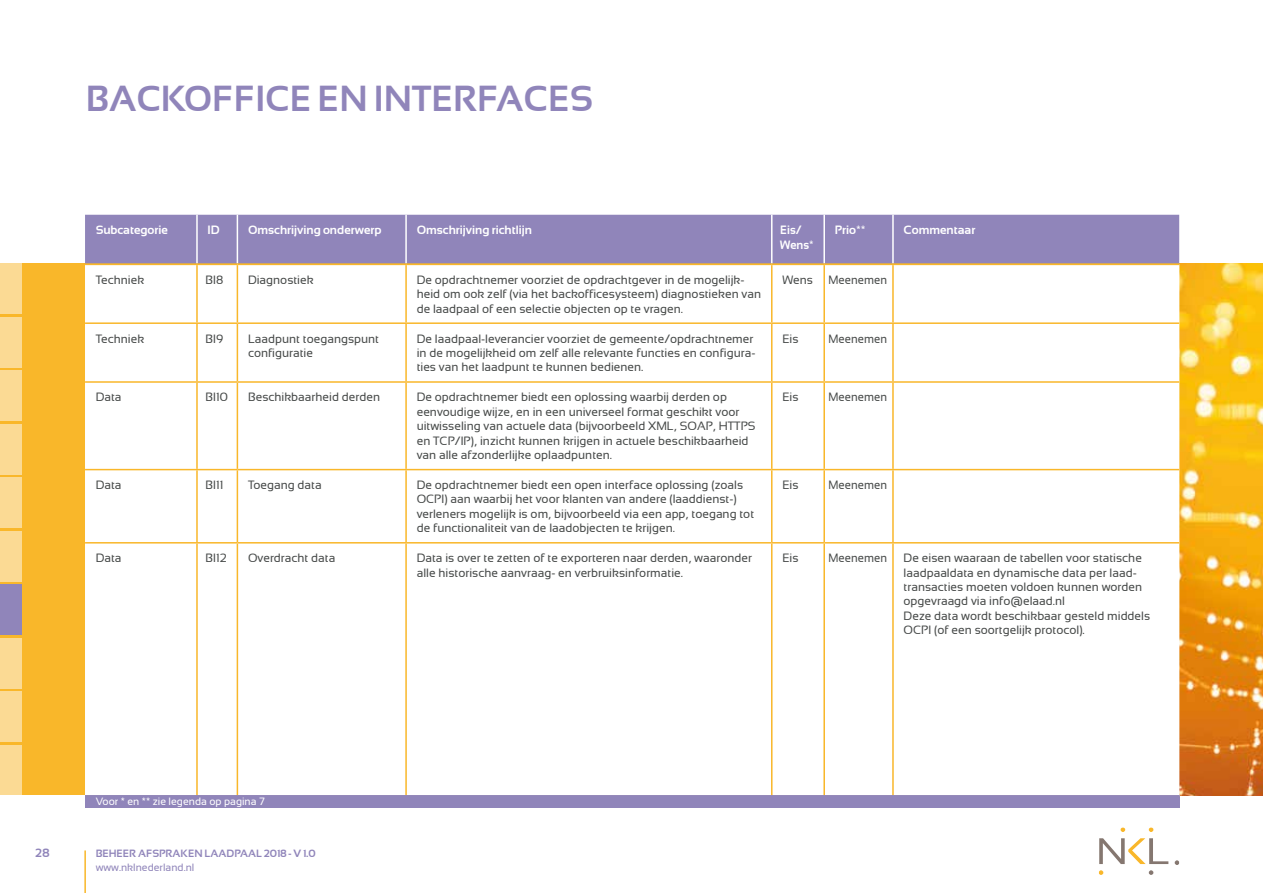
<style>
.page{position:relative;width:1263px;height:893px;background:#fff}
.page>*{position:absolute;margin:0;border:0;box-sizing:border-box;transform-origin:0 0}
.t1{font:700 36px "Sansation";color:#9085ba}
.t2{font:12px/14.4px "Sansation";color:#474a49}
.t3{font:700 12px "Sansation";color:#fff}
.t4{font:12px "Sansation";color:#474a49;scale:.95 1}
.t5{font:700 12px/14.4px "Sansation";color:#fff;scale:.95 1}
.t6{font:700 12px "Sansation";color:#9085ba}
.t7{font:700 10.5px "Sansation";color:#9085ba}
.t8{font:10.5px "Sansation";color:#fff}
.t9{font:10.5px "Sansation";color:#9085ba}
</style>
<div class="page">
<div style="left:0;top:264px;width:1263px;height:531px;background:#f9b72a"></div>
<svg style="left:1099px;top:838px;width:69px;height:26px"></svg>
<svg style="left:1175px;top:860px;width:4px;height:5px"></svg>
<svg style="left:1149px;top:870px;width:4px;height:5px"></svg>
<svg style="left:1149px;top:827px;width:4px;height:5px"></svg>
<svg style="left:1120px;top:827px;width:5px;height:5px"></svg>
<svg style="left:1099px;top:870px;width:4px;height:5px"></svg>
<hr style="left:84px;top:850px;width:2px;height:43px;background:#f9b72a">
<div style="left:0;top:317px;width:21px;height:50px;background:#fbda94"></div>
<div style="left:0;top:371px;width:21px;height:50px;background:#fbda94"></div>
<div style="left:0;top:424px;width:21px;height:50px;background:#fbda94"></div>
<div style="left:0;top:478px;width:21px;height:50px;background:#fbda94"></div>
<div style="left:0;top:531px;width:21px;height:50px;background:#fbda94"></div>
<div style="left:0;top:692px;width:21px;height:50px;background:#fbda94"></div>
<div style="left:0;top:638px;width:21px;height:50px;background:#fbda94"></div>
<div style="left:0;top:745px;width:21px;height:50px;background:#fbda94"></div>
<img style="left:1179px;top:264px;width:84px;height:531px">
<div style="left:0;top:264px;width:21px;height:50px;background:#fbda94"></div>
<div style="left:85px;top:215px;width:1094px;height:49px;background:#9085ba"></div>
<hr style="left:196px;top:215px;width:2px;height:49px;background:#fff">
<hr style="left:237px;top:215px;width:1px;height:49px;background:#fff">
<hr style="left:405px;top:215px;width:2px;height:49px;background:#fff">
<hr style="left:771px;top:215px;width:1px;height:49px;background:#fff">
<hr style="left:823px;top:215px;width:2px;height:49px;background:#fff">
<hr style="left:892px;top:215px;width:2px;height:49px;background:#fff">
<div style="left:85px;top:265px;width:1094px;height:530px;background:#fff"></div>
<hr style="left:196px;top:265px;width:2px;height:57px;background:#f9b72a">
<hr style="left:237px;top:265px;width:1px;height:57px;background:#f9b72a">
<hr style="left:405px;top:265px;width:2px;height:57px;background:#f9b72a">
<hr style="left:771px;top:265px;width:1px;height:57px;background:#f9b72a">
<hr style="left:823px;top:265px;width:2px;height:57px;background:#f9b72a">
<hr style="left:892px;top:265px;width:2px;height:57px;background:#f9b72a">
<hr style="left:85px;top:322px;width:112px;height:2px;background:#f9b72a">
<hr style="left:197px;top:322px;width:40px;height:2px;background:#f9b72a">
<hr style="left:196px;top:324px;width:2px;height:57px;background:#f9b72a">
<hr style="left:237px;top:322px;width:169px;height:2px;background:#f9b72a">
<hr style="left:237px;top:324px;width:1px;height:57px;background:#f9b72a">
<hr style="left:406px;top:322px;width:366px;height:2px;background:#f9b72a">
<hr style="left:405px;top:324px;width:2px;height:57px;background:#f9b72a">
<hr style="left:772px;top:322px;width:52px;height:2px;background:#f9b72a">
<hr style="left:771px;top:324px;width:1px;height:57px;background:#f9b72a">
<hr style="left:824px;top:322px;width:69px;height:2px;background:#f9b72a">
<hr style="left:823px;top:324px;width:2px;height:57px;background:#f9b72a">
<hr style="left:893px;top:322px;width:286px;height:2px;background:#f9b72a">
<hr style="left:892px;top:324px;width:2px;height:57px;background:#f9b72a">
<hr style="left:85px;top:381px;width:112px;height:2px;background:#f9b72a">
<hr style="left:197px;top:381px;width:40px;height:2px;background:#f9b72a">
<hr style="left:196px;top:383px;width:2px;height:86px;background:#f9b72a">
<hr style="left:237px;top:381px;width:169px;height:2px;background:#f9b72a">
<hr style="left:237px;top:383px;width:1px;height:86px;background:#f9b72a">
<hr style="left:406px;top:381px;width:366px;height:2px;background:#f9b72a">
<hr style="left:405px;top:383px;width:2px;height:86px;background:#f9b72a">
<hr style="left:772px;top:381px;width:52px;height:2px;background:#f9b72a">
<hr style="left:771px;top:383px;width:1px;height:86px;background:#f9b72a">
<hr style="left:824px;top:381px;width:69px;height:2px;background:#f9b72a">
<hr style="left:823px;top:383px;width:2px;height:86px;background:#f9b72a">
<hr style="left:893px;top:381px;width:286px;height:2px;background:#f9b72a">
<hr style="left:892px;top:383px;width:2px;height:86px;background:#f9b72a">
<hr style="left:85px;top:469px;width:112px;height:1px;background:#f9b72a">
<hr style="left:197px;top:469px;width:40px;height:1px;background:#f9b72a">
<hr style="left:196px;top:470px;width:2px;height:72px;background:#f9b72a">
<hr style="left:237px;top:469px;width:169px;height:1px;background:#f9b72a">
<hr style="left:237px;top:470px;width:1px;height:72px;background:#f9b72a">
<hr style="left:406px;top:469px;width:366px;height:1px;background:#f9b72a">
<hr style="left:405px;top:470px;width:2px;height:72px;background:#f9b72a">
<hr style="left:772px;top:469px;width:52px;height:1px;background:#f9b72a">
<hr style="left:771px;top:470px;width:1px;height:72px;background:#f9b72a">
<hr style="left:824px;top:469px;width:69px;height:1px;background:#f9b72a">
<hr style="left:823px;top:470px;width:2px;height:72px;background:#f9b72a">
<hr style="left:893px;top:469px;width:286px;height:1px;background:#f9b72a">
<hr style="left:892px;top:470px;width:2px;height:72px;background:#f9b72a">
<hr style="left:85px;top:542px;width:112px;height:2px;background:#f9b72a">
<hr style="left:197px;top:542px;width:40px;height:2px;background:#f9b72a">
<hr style="left:196px;top:544px;width:2px;height:252px;background:#f9b72a">
<hr style="left:237px;top:542px;width:169px;height:2px;background:#f9b72a">
<hr style="left:237px;top:544px;width:1px;height:252px;background:#f9b72a">
<hr style="left:406px;top:542px;width:366px;height:2px;background:#f9b72a">
<hr style="left:405px;top:544px;width:2px;height:252px;background:#f9b72a">
<hr style="left:772px;top:542px;width:52px;height:2px;background:#f9b72a">
<hr style="left:771px;top:544px;width:1px;height:252px;background:#f9b72a">
<hr style="left:824px;top:542px;width:69px;height:2px;background:#f9b72a">
<hr style="left:823px;top:544px;width:2px;height:252px;background:#f9b72a">
<hr style="left:893px;top:542px;width:286px;height:2px;background:#f9b72a">
<hr style="left:892px;top:544px;width:2px;height:252px;background:#f9b72a">
<div style="left:0;top:584px;width:21px;height:51px;background:#9085ba"></div>
<div style="left:85px;top:795px;width:1094px;height:13px;background:#9085ba"></div>
<h1 class="t1" style="left:86px;top:78px;width:508px">BACKOFFICE EN INTERFACES</h1>
<p class="t3" style="left:96px;top:223px;width:74px">Subcategorie</p>
<p class="t3" style="left:208px;top:223px;width:14px">ID</p>
<p class="t3" style="left:248px;top:223px;width:135px">Omschrijving onderwerp</p>
<p class="t3" style="left:417px;top:223px;width:117px">Omschrijving richtlijn</p>
<p class="t5" style="left:780px;top:223px;width:37px">Eis/<br>Wens*</p>
<p class="t3" style="left:835px;top:223px;width:32px">Prio**</p>
<p class="t3" style="left:903px;top:223px;width:73px">Commentaar</p>
<p class="t2" style="left:96px;top:272px;width:50px">Techniek</p>
<p class="t2" style="left:205px;top:272px;width:19px">BI8</p>
<p class="t2" style="left:248px;top:272px;width:67px">Diagnostiek</p>
<p class="t2" style="left:417px;top:272px;width:346px">De opdrachtnemer voorziet de opdrachtgever in de mogelijk&shy;heid om ook zelf (via het backofficesysteem) diagnostieken van de laadpaal of een selectie objecten op te vragen.</p>
<p class="t2" style="left:782px;top:272px;width:32px">Wens</p>
<p class="t4" style="left:828px;top:273px;width:63px">Meenemen</p>
<p class="t2" style="left:96px;top:331px;width:50px">Techniek</p>
<p class="t2" style="left:205px;top:331px;width:19px">BI9</p>
<p class="t2" style="left:248px;top:331px;width:133px">Laadpunt toegangspunt configuratie</p>
<p class="t2" style="left:417px;top:331px;width:340px">De laadpaal-leverancier voorziet de gemeente/opdrachtnemer in de mogelijkheid om zelf alle relevante functies en configura&shy;ties van het laadpunt te kunnen bedienen.</p>
<p class="t2" style="left:782px;top:331px;width:18px">Eis</p>
<p class="t4" style="left:828px;top:332px;width:63px">Meenemen</p>
<p class="t2" style="left:96px;top:390px;width:27px">Data</p>
<p class="t2" style="left:205px;top:390px;width:24px">BI10</p>
<p class="t2" style="left:248px;top:390px;width:134px">Beschikbaarheid derden</p>
<p class="t2" style="left:417px;top:390px;width:340px">De opdrachtnemer biedt een oplossing waarbij derden op eenvoudige wijze, en in een universeel format geschikt voor uitwisseling van actuele data (bijvoorbeeld XML, SOAP, HTTPS en TCP/IP), inzicht kunnen krijgen in actuele beschikbaarheid van alle afzonderlijke oplaadpunten.</p>
<p class="t2" style="left:782px;top:390px;width:18px">Eis</p>
<p class="t4" style="left:828px;top:390px;width:63px">Meenemen</p>
<p class="t2" style="left:96px;top:478px;width:27px">Data</p>
<p class="t2" style="left:205px;top:478px;width:19px">BI11</p>
<p class="t2" style="left:248px;top:478px;width:75px">Toegang data</p>
<p class="t2" style="left:417px;top:478px;width:339px">De opdrachtnemer biedt een open interface oplossing (zoals OCPI) aan waarbij het voor klanten van andere (laaddienst-) verleners mogelijk is om, bijvoorbeeld via een app, toegang tot de functionaliteit van de laadobjecten te krijgen.</p>
<p class="t2" style="left:782px;top:478px;width:18px">Eis</p>
<p class="t4" style="left:828px;top:478px;width:63px">Meenemen</p>
<p class="t2" style="left:96px;top:551px;width:27px">Data</p>
<p class="t2" style="left:205px;top:551px;width:23px">BI12</p>
<p class="t2" style="left:248px;top:551px;width:89px">Overdracht data</p>
<p class="t2" style="left:417px;top:551px;width:337px">Data is over te zetten of te exporteren naar derden, waaronder alle historische aanvraag- en verbruiksinformatie.</p>
<p class="t2" style="left:782px;top:551px;width:18px">Eis</p>
<p class="t4" style="left:828px;top:551px;width:63px">Meenemen</p>
<p class="t2" style="left:904px;top:551px;width:248px">De eisen waaraan de tabellen voor statische laadpaaldata en dynamische data per laad&shy;transacties moeten voldoen kunnen worden opgevraagd via info@elaad.nl<br>Deze data wordt beschikbaar gesteld middels OCPI (of een soortgelijk protocol).</p>
<p class="t8" style="left:96px;top:795px;width:171px">Voor * en ** zie legenda op pagina 7</p>
<p class="t6" style="left:35px;top:846px;width:16px">28</p>
<p class="t7" style="left:96px;top:847px;width:221px">BEHEER AFSPRAKEN LAADPAAL 2018 - V 1.0</p>
<p class="t9" style="left:96px;top:861px;width:100px">www.nklnederland.nl</p>
</div>
